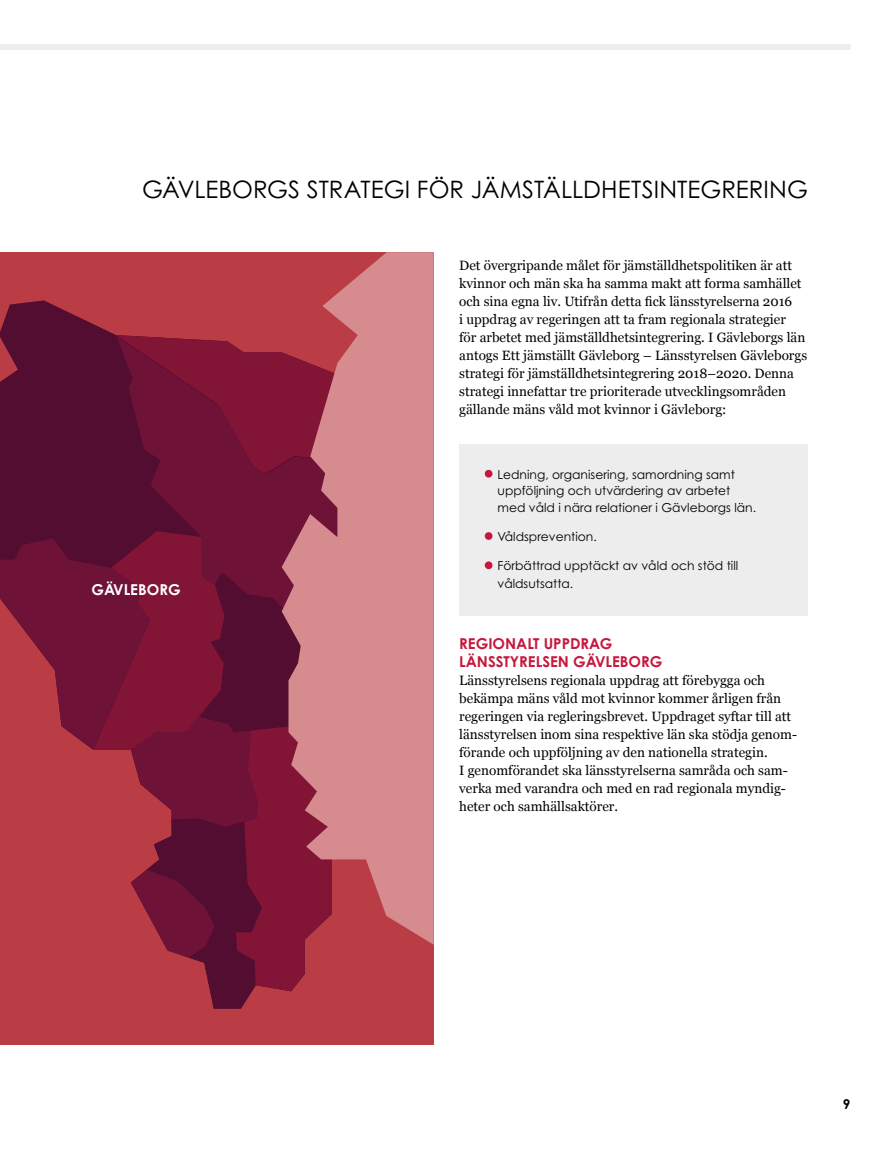
<style>
.page{position:relative;width:893px;height:1149px;background:#fff}
.page>*{position:absolute;margin:0;border:0;box-sizing:border-box;transform-origin:0 0}
.t1{font:24px "Century Gothic Pro";color:#000}
.t2{font:700 15px/18px "Century Gothic Pro";color:#c6183d}
.t3{font:700 15px "Century Gothic Pro";color:#fff}
.t4{font:13.5px/18px "Georgia";color:#000}
.t5{font:700 13.5px "Century Gothic Pro";color:#000}
.t6{font:12.3px/16.5px "Century Gothic Pro";color:#000}
</style>
<div class="page">
<div style="left:459px;top:444px;width:349px;height:96px;background:#ededed"></div>
<div style="left:459px;top:535px;width:349px;height:81px;background:#ededed"></div>
<div style="left:485px;top:469px;width:7px;height:8px;background:#c6183d;border-radius:50%"></div>
<div style="left:485px;top:532px;width:7px;height:7px;background:#c6183d;border-radius:50%"></div>
<div style="left:485px;top:561px;width:7px;height:8px;background:#c6183d;border-radius:50%"></div>
<div style="left:0;top:252px;width:434px;height:792px;background:#ba3d45"></div>
<svg style="left:0;top:300px;width:117px;height:231px;background:#591031"></svg>
<svg style="left:117px;top:336px;width:165px;height:195px;background:#711336"></svg>
<svg style="left:0;top:531px;width:305px;height:477px"></svg>
<svg style="left:282px;top:252px;width:152px;height:692px;background:#c46f78"></svg>
<div style="left:0;top:44px;width:850px;height:6px;background:#ededed"></div>
<h1 class="t1" style="left:142px;top:174px;width:667px">GÄVLEBORGS STRATEGI FÖR JÄMSTÄLLDHETSINTEGRERING</h1>
<p class="t3" style="left:91px;top:579px;width:91px">GÄVLEBORG</p>
<p class="t4" style="left:459px;top:256px;width:349px">Det övergripande målet för jämställdhetspolitiken är att kvinnor och män ska ha samma makt att forma samhället och sina egna liv. Utifrån detta fick länsstyrelserna 2016<br>i uppdrag av regeringen att ta fram regionala strategier<br>för arbetet med jämställdhetsintegrering. I Gävleborgs län antogs Ett jämställt Gävleborg – Länsstyrelsen Gävleborgs strategi för jämställdhetsintegrering 2018–2020. Denna strategi innefattar tre prioriterade utvecklingsområden gällande mäns våld mot kvinnor i Gävleborg:</p>
<p class="t6" style="left:497px;top:465px;width:260px">Ledning, organisering, samordning samt uppföljning och utvärdering av arbetet med våld i nära relationer i Gävleborgs län.</p>
<p class="t6" style="left:497px;top:528px;width:101px">Våldsprevention.</p>
<p class="t6" style="left:497px;top:557px;width:242px;line-height:17.2px">Förbättrad upptäckt av våld och stöd till våldsutsatta.</p>
<p class="t2" style="left:459px;top:633px;width:205px">REGIONALT UPPDRAG<br>LÄNSSTYRELSEN GÄVLEBORG</p>
<p class="t4" style="left:459px;top:670px;width:339px">Länsstyrelsens regionala uppdrag att förebygga och bekämpa mäns våld mot kvinnor kommer årligen från regeringen via regleringsbrevet. Uppdraget syftar till att länsstyrelsen inom sina respektive län ska stödja genom&shy;förande och uppföljning av den nationella strategin.<br>I genomförandet ska länsstyrelserna samråda och sam&shy;verka med varandra och med en rad regionala myndig&shy;heter och samhällsaktörer.</p>
<p class="t5" style="left:843px;top:1095px;width:9px">9</p>
</div>
